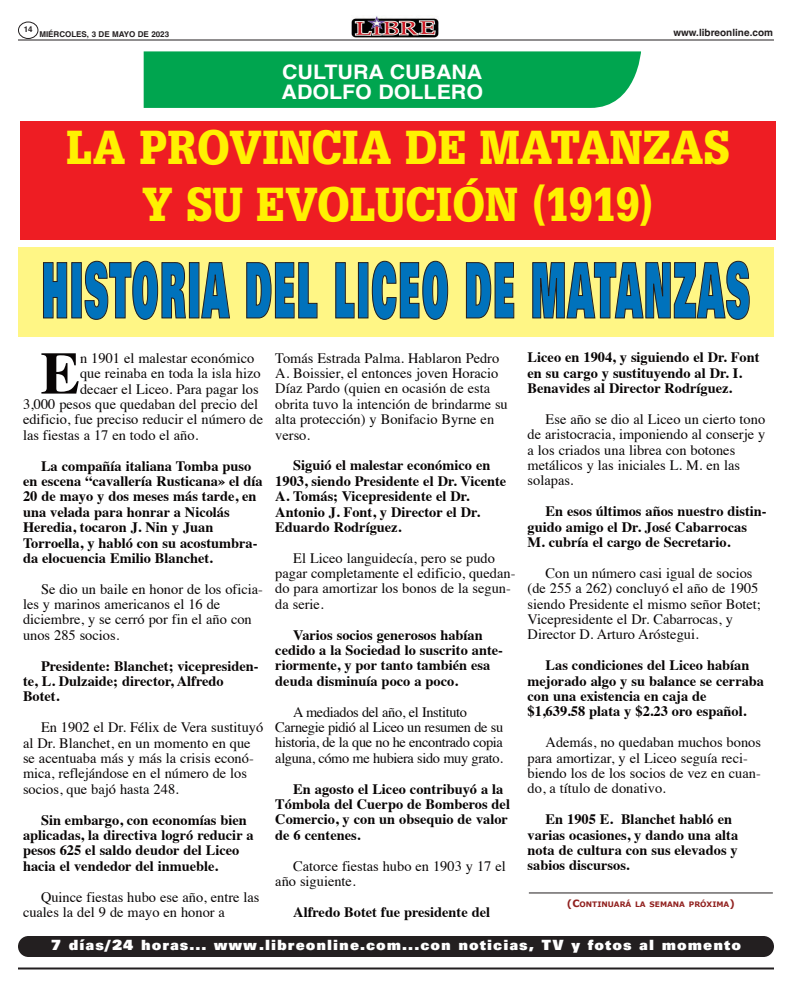
<style>
.page{position:relative;width:792px;height:990px;background:#fff}
.page>*{position:absolute;margin:0;border:0;box-sizing:border-box;transform-origin:0 0}
.t1{font:83px "Univers Ultra Bold DTC";letter-spacing:.035em;color:#0072bc;scale:.43 1}
.t2{font:700 59.6px "Times";color:#080505}
.t3{font:50px/57px "Square Serif Black DTC";color:#fff101;text-align:center;scale:.9 1}
.t4{font:700 20px/20.5px "Helvetica";color:#fff;scale:1.07 1}
.t5{font:15.3px "Univers Ultra Bold DTC";letter-spacing:.065em;color:#fff}
.t6{font:14.4px/15.4px "Times";color:#080505}
.t7{font:700 14.4px/15.4px "Times";color:#080505}
.t8{font:14.4px/15.4px "Times";letter-spacing:-.025em;color:#080505}
.t9{font:700 10px "Helvetica";color:#231f20}
.t10{font:700 8px "Helvetica";color:#231f20}
.t11{font:700 7.5px "Verdana";color:#91211f}
.s1{font-size:10px}
</style>
<div class="page">
<hr style="left:18px;top:968px;width:756px;height:2px;background:#231f20">
<hr style="left:18px;top:40px;width:756px;height:1px;background:#231f20">
<svg style="left:354px;top:21px;width:85px;height:17px"></svg>
<img style="left:351px;top:16px;width:87px;height:21px">
<svg style="left:18px;top:22px;width:20px;height:17px"></svg>
<div style="left:18px;top:936px;width:756px;height:21px;background:#231f20;border-radius:10px"></div>
<div style="left:144px;top:51px;width:497px;height:57px;background:#00a54f"></div>
<div style="left:20px;top:121px;width:756px;height:118px;background:#ee1d23"></div>
<div style="left:18px;top:247px;width:756px;height:89px;background:#fff685"></div>
<hr style="left:529px;top:892px;width:244px;height:1px;background:#231f20">
<p class="t10" style="left:24px;top:26px;width:10px">14</p>
<p class="t10" style="left:39px;top:31px;width:131px">MIÉRCOLES, 3 DE MAYO DE 2023</p>
<p class="t9" style="left:673px;top:28px;width:101px">www.libreonline.com</p>
<h3 class="t4" style="left:282px;top:63px;width:190px">CULTURA CUBANA<br>ADOLFO DOLLERO</h3>
<h3 class="t3" style="left:66px;top:123px;width:738px">LA PROVINCIA DE MATANZAS<br>Y SU EVOLUCIÓN (1919)</h3>
<h1 class="t1" style="left:42px;top:263px;width:1649px">HISTORIA DEL LICEO DE MATANZAS</h1>
<h2 class="t2" style="left:40px;top:349px;width:41px">E</h2>
<p class="t6" style="left:80px;top:351px;width:176px">n 1901 el malestar económico</p>
<p class="t6" style="left:80px;top:367px;width:182px">que reinaba en toda la isla hizo</p>
<p class="t6" style="left:80px;top:382px;width:180px">decaer el Liceo. Para pagar los</p>
<p class="t6" style="left:23px;top:398px;width:237px">3,000 pesos que quedaban del precio del</p>
<p class="t6" style="left:23px;top:413px;width:242px">edificio, fue preciso reducir el número de</p>
<p class="t6" style="left:23px;top:428px;width:177px">las fiestas a 17 en todo el año.</p>
<p class="t7" style="left:23px;top:459px;width:241px;text-indent:18px">La compañía italiana Tomba puso en escena “cavallería Rusticana» el día 20 de mayo y dos meses más tarde, en una velada para honrar a Nicolás Heredia, tocaron J. Nin y Juan Torroella, y habló con su acostumbra&shy;da elocuencia Emilio Blanchet.</p>
<p class="t6" style="left:23px;top:582px;width:242px;text-indent:18px">Se dio un baile en honor de los oficia&shy;les y marinos americanos el 16 de diciembre, y se cerró por fin el año con unos 285 socios.</p>
<p class="t7" style="left:23px;top:659px;width:237px;text-indent:18px">Presidente: Blanchet; vicepresiden&shy;te, L. Dulzaide; director, Alfredo<br>Botet.</p>
<p class="t6" style="left:23px;top:721px;width:242px;text-indent:18px">En 1902 el Dr. Félix de Vera sustituyó al Dr. Blanchet, en un momento en que se acentuaba más y más la crisis econó&shy;mica, reflejándose en el número de los socios, que bajó hasta 248.</p>
<p class="t7" style="left:23px;top:813px;width:232px;text-indent:18px">Sin embargo, con economías bien aplicadas, la directiva logró reducir a pesos 625 el saldo deudor del Liceo hacia el vendedor del inmueble.</p>
<p class="t6" style="left:23px;top:890px;width:238px;text-indent:18px">Quince fiestas hubo ese año, entre las cuales la del 9 de mayo en honor a</p>
<p class="t6" style="left:275px;top:351px;width:234px">Tomás Estrada Palma. Hablaron Pedro<br>A. Boissier, el entonces joven Horacio<br>Díaz Pardo (quien en ocasión de esta obrita tuvo la intención de brindarme su alta protección) y Bonifacio Byrne en verso.</p>
<p class="t7" style="left:275px;top:459px;width:233px;text-indent:18px">Siguió el malestar económico en<br>1903, siendo Presidente el Dr. Vicente<br>A. Tomás; Vicepresidente el Dr.<br>Antonio J. Font, y Director el Dr.<br>Eduardo Rodríguez.</p>
<p class="t6" style="left:275px;top:551px;width:242px;text-indent:18px">El Liceo languidecía, pero se pudo pagar completamente el edificio, quedan&shy;do para amortizar los bonos de la segun&shy;da serie.</p>
<p class="t7" style="left:275px;top:628px;width:229px;text-indent:18px">Varios socios generosos habían cedido a la Sociedad lo suscrito ante&shy;riormente, y por tanto también esa deuda disminuía poco a poco.</p>
<p class="t8" style="left:275px;top:705px;width:230px;text-indent:18px">A mediados del año, el Instituto Carnegie pidió al Liceo un resumen de su historia, de la que no he encontrado copia alguna, cómo me hubiera sido muy grato.</p>
<p class="t7" style="left:275px;top:782px;width:236px;text-indent:18px">En agosto el Liceo contribuyó a la<br>Tómbola del Cuerpo de Bomberos del<br>Comercio, y con un obsequio de valor de 6 centenes.</p>
<p class="t6" style="left:275px;top:859px;width:232px;text-indent:18px">Catorce fiestas hubo en 1903 y 17 el año siguiente.</p>
<p class="t7" style="left:293px;top:905px;width:198px">Alfredo Botet fue presidente del</p>
<p class="t7" style="left:528px;top:351px;width:234px">Liceo en 1904, y siguiendo el Dr. Font en su cargo y sustituyendo al Dr. I.<br>Benavides al Director Rodríguez.</p>
<p class="t6" style="left:528px;top:413px;width:239px;text-indent:18px">Ese año se dio al Liceo un cierto tono de aristocracia, imponiendo al conserje y a los criados una librea con botones metálicos y las iniciales L. M. en las solapas.</p>
<p class="t7" style="left:528px;top:505px;width:241px;text-indent:18px">En esos últimos años nuestro distin&shy;guido amigo el Dr. José Cabarrocas<br>M. cubría el cargo de Secretario.</p>
<p class="t6" style="left:528px;top:567px;width:235px;text-indent:18px">Con un número casi igual de socios (de 255 a 262) concluyó el año de 1905 siendo Presidente el mismo señor Botet; Vicepresidente el Dr. Cabarrocas, y Director D. Arturo Aróstegui.</p>
<p class="t7" style="left:528px;top:659px;width:238px;text-indent:18px">Las condiciones del Liceo habían mejorado algo y su balance se cerraba con una existencia en caja de $1,639.58 plata y $2.23 oro español.</p>
<p class="t6" style="left:528px;top:736px;width:235px;text-indent:18px">Además, no quedaban muchos bonos para amortizar, y el Liceo seguía reci&shy;biendo los de los socios de vez en cuan&shy;do, a título de donativo.</p>
<p class="t7" style="left:528px;top:813px;width:212px;text-indent:18px">En 1905 E. Blanchet habló en varias ocasiones, y dando una alta nota de cultura con sus elevados y sabios discursos.</p>
<p class="t11" style="left:567px;top:899px;width:169px"><span class="s1">(C</span>ONTINUARÁ LA SEMANA PRÓXIMA<span class="s1">)</span></p>
<p class="t5" style="left:51px;top:940px;width:692px">7 días/24 horas... www.libreonline.com...con noticias, TV y fotos al momento</p>
</div>
